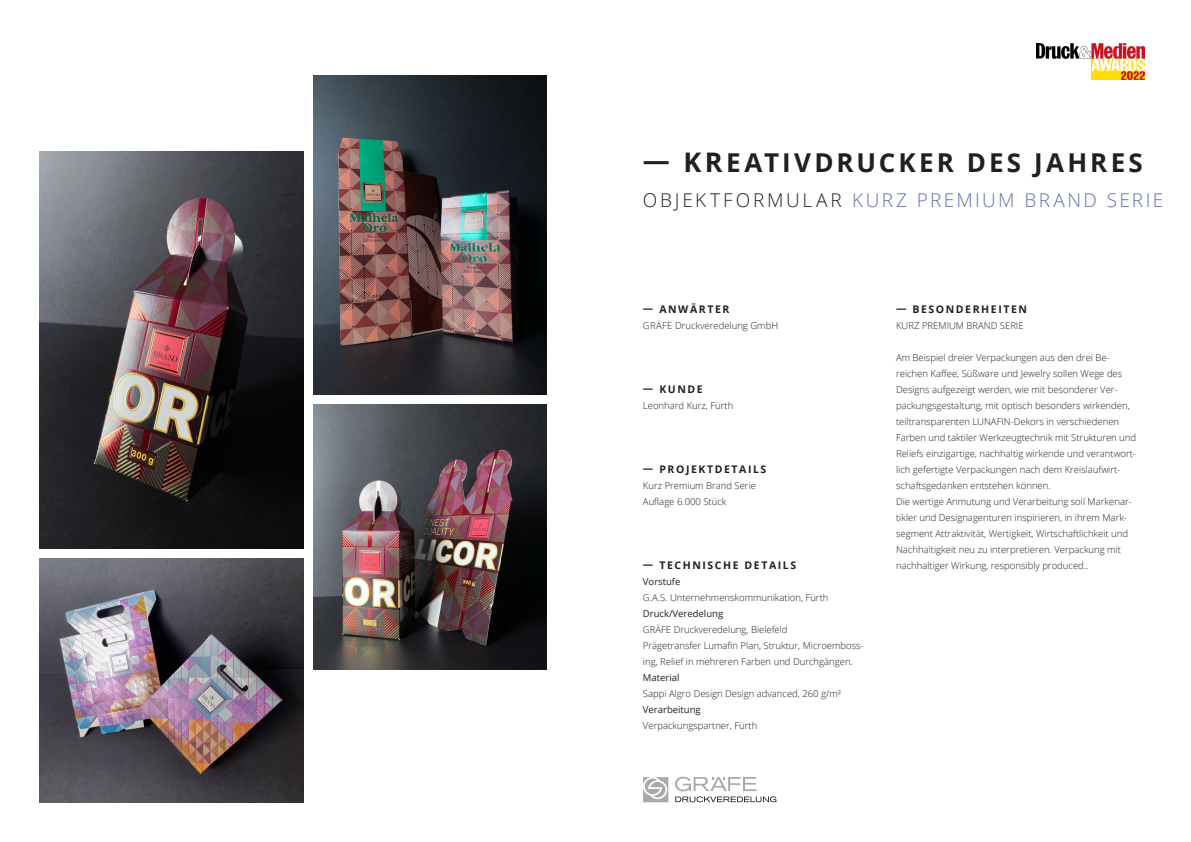
<style>
.page{position:relative;width:1191px;height:842px;background:#fff}
.page>*{position:absolute;margin:0;border:0;box-sizing:border-box;transform-origin:0 0}
.t1{font:700 26px "Open Sans";letter-spacing:.12em;color:#231f20}
.t2{font:300 19px "Open Sans";letter-spacing:.14em;color:#656db3}
.t3{font:700 10.5px "Open Sans";letter-spacing:.15em;color:#231f20}
.t4{font:300 9.5px/16px "Open Sans";color:#231f20}
.s1{font-size:27px}
.s2{color:#231f20}
.s3{font-weight:400}
</style>
<div class="page">
<img style="left:40px;top:558px;width:263px;height:244px">
<svg style="left:643px;top:777px;width:25px;height:25px"></svg>
<svg style="left:675px;top:777px;width:101px;height:25px"></svg>
<img style="left:40px;top:151px;width:263px;height:398px">
<img style="left:314px;top:404px;width:232px;height:265px">
<img style="left:313px;top:76px;width:233px;height:319px">
<img style="left:1036px;top:43px;width:108px;height:37px">
<p class="t1" style="left:643px;top:145px;width:501px"><span class="s1">— KR</span>EATIVDRUCKER DES JAHRES</p>
<p class="t2" style="left:643px;top:187px;width:522px"><span class="s2">OBJEKTFORMULAR</span> KURZ PREMIUM BRAND SERIE</p>
<p class="t3" style="left:643px;top:301px;width:88px">— ANWÄRTER</p>
<p class="t4" style="left:643px;top:317px;width:137px">GRÄFE Druckveredelung GmbH</p>
<p class="t3" style="left:643px;top:381px;width:61px">— KUNDE</p>
<p class="t4" style="left:643px;top:397px;width:92px">Leonhard Kurz, Fürth</p>
<p class="t3" style="left:643px;top:461px;width:125px">— PROJEKTDETAILS</p>
<p class="t4" style="left:643px;top:477px;width:115px">Kurz Premium Brand Serie</p>
<p class="t4" style="left:643px;top:493px;width:85px">Auflage 6.000 Stück</p>
<p class="t3" style="left:643px;top:557px;width:155px">— TECHNISCHE DETAILS</p>
<p class="t4" style="left:643px;top:573px;width:187px"><span class="s3">Vorstufe<br></span>G.A.S. Unternehmenskommunikation, Fürth</p>
<p class="t4" style="left:643px;top:605px;width:146px"><span class="s3">Druck/Veredelung<br></span>GRÄFE Druckveredelung, Bielefeld</p>
<p class="t4" style="left:643px;top:637px;width:222px">Prägetransfer Lumafin Plan, Struktur, Microemboss&shy;ing, Relief in mehreren Farben und Durchgängen.</p>
<p class="t4" style="left:643px;top:669px;width:199px"><span class="s3">Material<br></span>Sappi Algro Design Design advanced, 260 g/m²</p>
<p class="t4" style="left:643px;top:701px;width:116px"><span class="s3">Verarbeitung<br></span>Verpackungspartner, Fürth</p>
<p class="t3" style="left:896px;top:301px;width:132px">— BESONDERHEITEN</p>
<p class="t4" style="left:896px;top:317px;width:129px">KURZ PREMIUM BRAND SERIE</p>
<p class="t4" style="left:896px;top:349px;width:242px">Am Beispiel dreier Verpackungen aus den drei Be&shy;reichen Kaffee, Süßware und Jewelry sollen Wege des Designs aufgezeigt werden, wie mit besonderer Ver&shy;packungsgestaltung, mit optisch besonders wirkenden, teiltransparenten LUNAFIN-Dekors in verschiedenen Farben und taktiler Werkzeugtechnik mit Strukturen und Reliefs einzigartige, nachhaltig wirkende und verantwort&shy;lich gefertigte Verpackungen nach dem Kreislaufwirt&shy;schaftsgedanken entstehen können.</p>
<p class="t4" style="left:896px;top:493px;width:237px">Die wertige Anmutung und Verarbeitung soll Markenar&shy;tikler und Designagenturen inspirieren, in ihrem Mark&shy;segment Attraktivität, Wertigkeit, Wirtschaftlichkeit und Nachhaltigkeit neu zu interpretieren. Verpackung mit nachhaltiger Wirkung, responsibly produced..</p>
</div>
